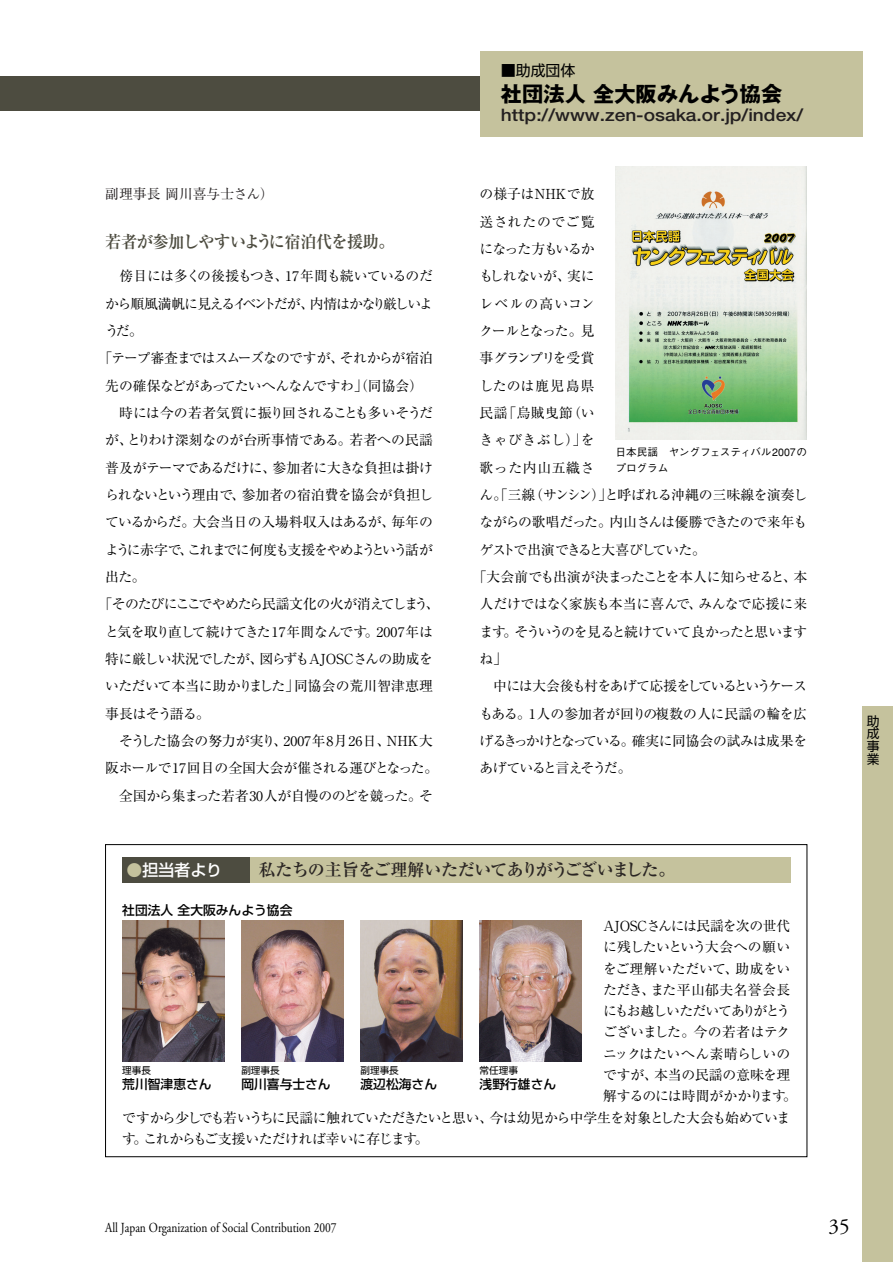
<style>
.page{position:relative;width:893px;height:1262px;background:#fff}
.page>*{position:absolute;margin:0;border:0;box-sizing:border-box;transform-origin:0 0}
.t1{font:700 21.3px "Gothic MB101";color:#000}
.t2{font:21.3px "Adobe Garamond";color:#000}
.t3{font:700 17.25px "Futo Go B101";color:#231f20;scale:1.11 1}
.t4{font:700 16.95px "Ryumin";letter-spacing:-.035em;color:#2b2624}
.t5{font:700 16.95px "Ryumin";letter-spacing:-.025em;color:#4d4c40;scale:.95 1}
.t6{font:500 15.9px "Shin Go";color:#fff}
.t7{font:14.85px "Shin Go";color:#000}
.t8{font:13.8px/21.3px "Ryumin";letter-spacing:-.03em;color:#000}
.t9{font:13.8px/21.3px "Ryumin";letter-spacing:-.055em;color:#000}
.t10{font:13.8px "Ryumin";letter-spacing:-.09em;color:#000}
.t11{font:13.8px "Ryumin";color:#000}
.t12{font:13.8px "Ryumin";letter-spacing:.005em;color:#000}
.t13{font:13.8px "Adobe Garamond";color:#000;scale:.83 1}
.t14{font:13.8px "Ryumin";letter-spacing:-.005em;color:#000}
.t15{font:13.8px "Ryumin";letter-spacing:-.11em;color:#000}
.t16{font:13.8px "Ryumin";letter-spacing:-.085em;color:#000}
.t17{font:13.8px "Ryumin";letter-spacing:-.065em;color:#000}
.t18{font:13.8px "Ryumin";letter-spacing:-.01em;color:#000}
.t19{font:13.8px "Ryumin";letter-spacing:.01em;color:#000}
.t20{font:13.8px "Ryumin";letter-spacing:.085em;color:#000}
.t21{font:13.8px "Ryumin";color:#231f20}
.t22{font:13.8px "Ryumin";letter-spacing:-.095em;color:#000}
.t23{font:13.8px "Ryumin";letter-spacing:-.08em;color:#000}
.t24{font:13.8px "Ryumin";letter-spacing:-.1em;color:#000}
.t25{font:13.8px "Ryumin";letter-spacing:.05em;color:#000}
.t26{font:13.8px "Ryumin";letter-spacing:.045em;color:#000}
.t27{font:500 12.75px "Shin Go";color:#000}
.t28{font:12.75px/12.8px "Shin Go";color:#000;text-align:justify}
.t29{font:500 10.65px/16.2px "Gothic BBB";color:#000}
.t30{font:9.6px "Shin Go";color:#000}
.s1{color:#c5c29d}
</style>
<div class="page">
<div style="left:0;top:77px;width:530px;height:34px;background:#4d4c40"></div>
<div style="left:862px;top:706px;width:30px;height:556px;background:#c5c29d"></div>
<div style="left:479px;top:51px;width:383px;height:85px;background:#c5c29d"></div>
<img style="left:122px;top:921px;width:102px;height:140px">
<div style="left:122px;top:857px;width:128px;height:25px;background:#4d4c40"></div>
<div style="left:250px;top:857px;width:540px;height:25px;background:#c5c29d"></div>
<img style="left:615px;top:166px;width:191px;height:273px">
<img style="left:241px;top:921px;width:102px;height:140px">
<img style="left:360px;top:921px;width:102px;height:140px">
<img style="left:479px;top:921px;width:102px;height:140px">
<p class="t21" style="left:105px;top:189px;width:170px">副理事長岡川喜与士さん）</p>
<p class="t5" style="left:105px;top:236px;width:306px">若者が参加しやすいように宿泊代を援助。</p>
<p class="t9" style="left:119px;top:267px;width:315px">傍目には多くの後援もつき、17年間も続いているのだ</p>
<p class="t10" style="left:105px;top:299px;width:329px">から順風満帆に見えるイベントだが、内情はかなり厳しいよ</p>
<p class="t8" style="left:105px;top:322px;width:39px">うだ。</p>
<p class="t17" style="left:98px;top:353px;width:336px">「テープ審査まではスムーズなのですが、それからが宿泊</p>
<p class="t8" style="left:105px;top:377px;width:319px">先の確保などがあってたいへんなんですわ」（同協会）</p>
<p class="t8" style="left:119px;top:404px;width:315px">時には今の若者気質に振り回されることも多いそうだ</p>
<p class="t12" style="left:105px;top:435px;width:329px">が、とりわけ深刻なのが台所事情である。若者への民謡</p>
<p class="t8" style="left:105px;top:459px;width:329px">普及がテーマであるだけに、参加者に大きな負担は掛け</p>
<p class="t11" style="left:105px;top:490px;width:329px">られないという理由で、参加者の宿泊費を協会が負担し</p>
<p class="t14" style="left:105px;top:517px;width:329px">ているからだ。大会当日の入場料収入はあるが、毎年の</p>
<p class="t15" style="left:105px;top:544px;width:329px">ように赤字で、これまでに何度も支援をやめようという話が</p>
<p class="t8" style="left:105px;top:568px;width:42px">出た。</p>
<p class="t9" style="left:98px;top:595px;width:343px">「そのたびにここでやめたら民謡文化の火が消えてしまう、</p>
<p class="t8" style="left:105px;top:622px;width:329px">と気を取り直して続けてきた17年間なんです。2007年は</p>
<p class="t8" style="left:105px;top:650px;width:329px">特に厳しい状況でしたが、図らずもAJOSCさんの助成を</p>
<p class="t12" style="left:105px;top:681px;width:329px">いただいて本当に助かりました」同協会の荒川智津恵理</p>
<p class="t8" style="left:105px;top:704px;width:106px">事長はそう語る。</p>
<p class="t11" style="left:119px;top:736px;width:315px">そうした協会の努力が実り、2007年8月26日、NHK大</p>
<p class="t18" style="left:105px;top:763px;width:334px">阪ホールで17回目の全国大会が催される運びとなった。</p>
<p class="t8" style="left:119px;top:786px;width:315px">全国から集まった若者30人が自慢ののどを競った。そ</p>
<p class="t7" style="left:501px;top:65px;width:76px">■助成団体</p>
<h1 class="t1" style="left:501px;top:86px;width:283px">社団法人全大阪みんよう協会</h1>
<p class="t3" style="left:501px;top:108px;width:274px">http://www.zen-osaka.or.jp/index/</p>
<p class="t14" style="left:479px;top:189px;width:116px">の様子はNHKで放</p>
<p class="t25" style="left:479px;top:217px;width:116px">送されたのでご覧</p>
<p class="t23" style="left:479px;top:244px;width:116px">になった方もいるか</p>
<p class="t8" style="left:479px;top:267px;width:116px">もしれないが、実に</p>
<p class="t20" style="left:479px;top:299px;width:116px">レベルの高いコン</p>
<p class="t24" style="left:479px;top:326px;width:116px">クールとなった。見</p>
<p class="t16" style="left:479px;top:353px;width:116px">事グランプリを受賞</p>
<p class="t20" style="left:479px;top:381px;width:116px">したのは鹿児島県</p>
<p class="t8" style="left:479px;top:404px;width:116px">民謡「烏賊曳節（い</p>
<p class="t8" style="left:479px;top:431px;width:116px">きゃびきぶし）」を</p>
<p class="t26" style="left:479px;top:463px;width:116px">歌った内山五織さ</p>
<p class="t8" style="left:479px;top:486px;width:329px">ん。「三線（サンシン）」と呼ばれる沖縄の三味線を演奏し</p>
<p class="t8" style="left:479px;top:513px;width:329px">ながらの歌唱だった。内山さんは優勝できたので来年も</p>
<p class="t16" style="left:479px;top:544px;width:228px">ゲストで出演できると大喜びしていた。</p>
<p class="t8" style="left:472px;top:568px;width:336px">「大会前でも出演が決まったことを本人に知らせると、本</p>
<p class="t8" style="left:479px;top:595px;width:329px">人だけではなく家族も本当に喜んで、みんなで応援に来</p>
<p class="t10" style="left:479px;top:626px;width:329px">ます。そういうのを見ると続けていて良かったと思います</p>
<p class="t8" style="left:479px;top:650px;width:29px">ね」</p>
<p class="t10" style="left:493px;top:681px;width:315px">中には大会後も村をあげて応援をしているというケース</p>
<p class="t19" style="left:479px;top:708px;width:329px">もある。1人の参加者が回りの複数の人に民謡の輪を広</p>
<p class="t8" style="left:479px;top:732px;width:329px">げるきっかけとなっている。確実に同協会の試みは成果を</p>
<p class="t22" style="left:479px;top:763px;width:153px">あげていると言えそうだ。</p>
<p class="t29" style="left:615px;top:445px;width:193px">日本民謡　ヤングフェスティバル2007のプログラム</p>
<p class="t6" style="left:126px;top:863px;width:97px"><span class="s1">●</span>担当者より</p>
<p class="t4" style="left:258px;top:863px;width:418px">私たちの主旨をご理解いただいてありがうございました。</p>
<p class="t27" style="left:122px;top:905px;width:172px">社団法人全大阪みんよう協会</p>
<p class="t30" style="left:122px;top:1067px;width:30px">理事長</p>
<p class="t27" style="left:122px;top:1079px;width:91px">荒川智津恵さん</p>
<p class="t30" style="left:241px;top:1067px;width:40px">副理事長</p>
<p class="t27" style="left:241px;top:1079px;width:91px">岡川喜与士さん</p>
<p class="t30" style="left:360px;top:1067px;width:40px">副理事長</p>
<p class="t27" style="left:360px;top:1079px;width:78px">渡辺松海さん</p>
<p class="t30" style="left:479px;top:1067px;width:40px">常任理事</p>
<p class="t27" style="left:479px;top:1079px;width:78px">浅野行雄さん</p>
<p class="t8" style="left:603px;top:917px;width:195px">AJOSCさんには民謡を次の世代に残したいという大会への願いをご理解いただいて、助成をいただき、また平山郁夫名誉会長にもお越しいただいてありがとうございました。今の若者はテクニックはたいへん素晴らしいのですが、本当の民謡の意味を理解するのには時間がかかります。</p>
<p class="t9" style="left:122px;top:1108px;width:669px">ですから少しでも若いうちに民謡に触れていただきたいと思い、今は幼児から中学生を対象とした大会も始めています。これからもご支援いただければ幸いに存じます。</p>
<p class="t28" style="left:866px;top:716px;width:14px">助成事業</p>
<p class="t13" style="left:105px;top:1222px;width:280px">All Japan Organization of Social Contribution 2007</p>
<h1 class="t2" style="left:828px;top:1217px;width:23px">35</h1>
</div>
